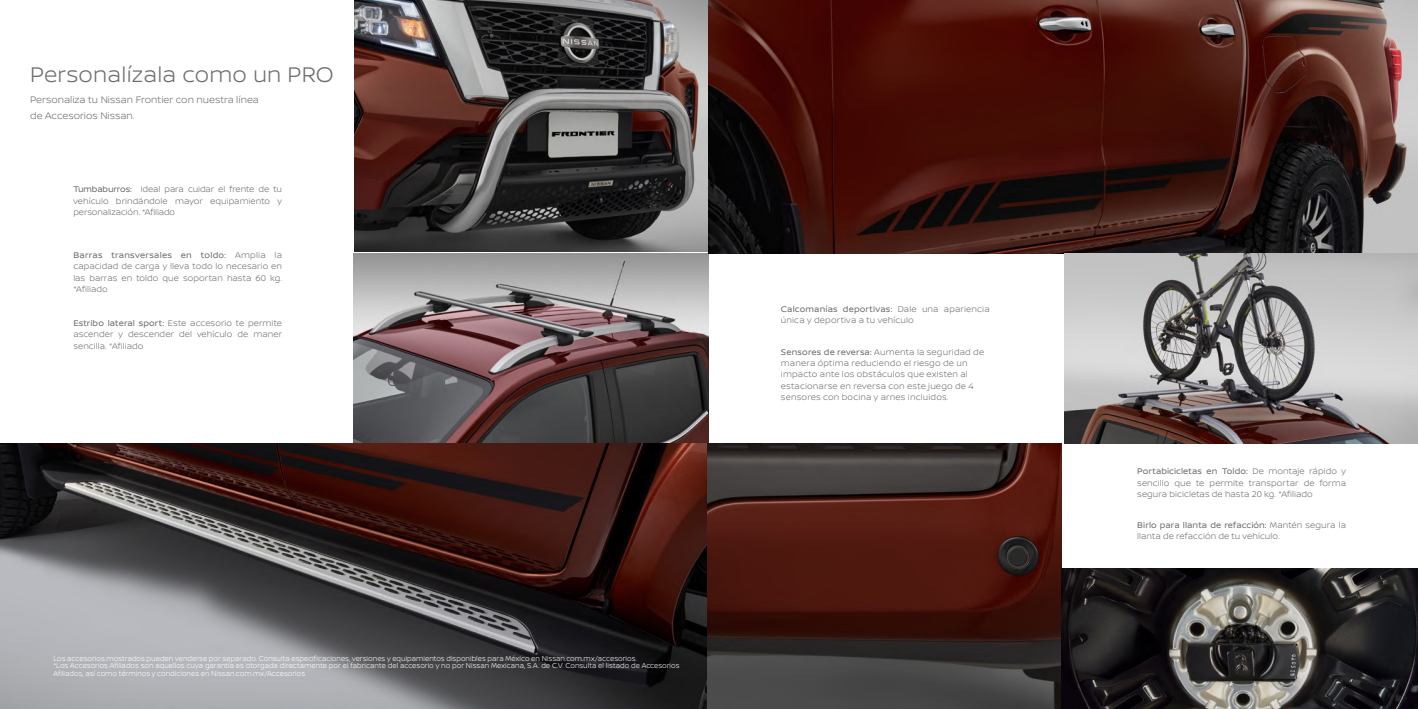
<style>
.page{position:relative;width:1418px;height:709px;background:#fff}
.page>*{position:absolute;margin:0;border:0;box-sizing:border-box;transform-origin:0 0}
.t1{font:300 22.5px "Nissan Brand";letter-spacing:.01em;color:#6d6e71}
.t2{font:300 10px/15.6px "Nissan Brand";color:#6d6e71}
.t3{font:300 8.75px/11.2px "Nissan Brand";letter-spacing:.01em;color:#6d6e71;text-align:justify}
.t4{font:300 7.5px/7.5px "Nissan Brand";color:#fff;scale:.95 1}
.s1{font-weight:400}
</style>
<div class="page">
<img style="left:354px;top:0;width:355px;height:251px">
<img style="left:354px;top:253px;width:355px;height:190px">
<img style="left:0;top:443px;width:1061px;height:266px">
<img style="left:709px;top:0;width:708px;height:253px">
<img style="left:1061px;top:569px;width:356px;height:140px">
<img style="left:1064px;top:253px;width:353px;height:190px">
<h1 class="t1" style="left:30px;top:59px;width:305px">Personalízala como un PRO</h1>
<p class="t2" style="left:30px;top:92px;width:230px">Personaliza tu Nissan Frontier con nuestra línea de Accesorios Nissan.</p>
<p class="t3" style="left:73px;top:183px;width:210px"><span class="s1">Tumbaburros:</span> Ideal para cuidar el frente de tu vehículo brindándole mayor equipamiento y personalización. *Afiliado</p>
<p class="t3" style="left:73px;top:249px;width:210px"><span class="s1">Barras transversales en toldo:</span> Amplia la capacidad de carga y lleva todo lo necesario en las barras en toldo que soportan hasta 60 kg. *Afiliado</p>
<p class="t3" style="left:73px;top:317px;width:210px"><span class="s1">Estribo lateral sport:</span> Este accesorio te permite ascender y descender del vehículo de maner sencilla. *Afiliado</p>
<p class="t4" style="left:53px;top:654px;width:660px">Los accesorios mostrados pueden venderse por separado. Consulta especificaciones, versiones y equipamientos disponibles para México en Nissan.com.mx/accesorios.<br>*Los Accesorios Afiliados son aquellos cuya garantía es otorgada directamente por el fabricante del accesorio y no por Nissan Mexicana, S.A. de C.V. Consulta el listado de Accesorios<br>Afiliados, así como términos y condiciones en Nissan.com.mx/Accesorios</p>
<p class="t3" style="left:781px;top:303px;width:210px"><span class="s1">Calcomanías deportivas:</span> Dale una apariencia única y deportiva a tu vehículo</p>
<p class="t3" style="left:781px;top:346px;width:205px;text-align:left"><span class="s1">Sensores de reversa:</span> Aumenta la seguridad de manera óptima reduciendo el riesgo de un impacto ante los obstáculos que existen al estacionarse en reversa con este juego de 4 sensores con bocina y arnes incluidos.</p>
<p class="t3" style="left:1137px;top:465px;width:210px"><span class="s1">Portabicicletas en Toldo:</span> De montaje rápido y sencillo que te permite transportar de forma segura bicicletas de hasta 20 kg. *Afiliado</p>
<p class="t3" style="left:1137px;top:518px;width:210px"><span class="s1">Birlo para llanta de refacción:</span> Mantén segura la llanta de refacción de tu vehículo.</p>
</div>
